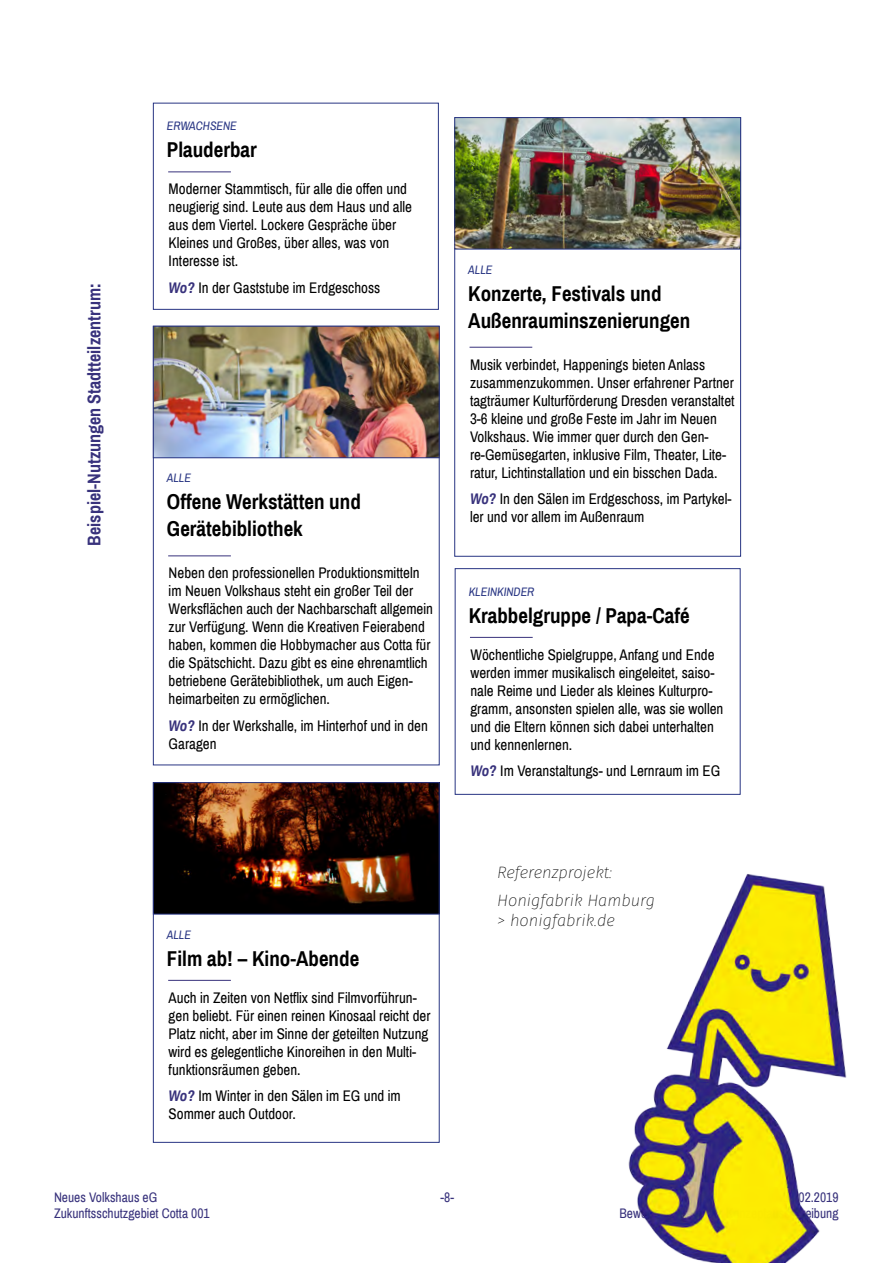
<style>
.page{position:relative;width:893px;height:1263px;background:#fff}
.page>*{position:absolute;margin:0;border:0;box-sizing:border-box;transform-origin:0 0}
.t1{font:700 21px/27px "Archivo Narrow";color:#000}
.t2{font:700 18px "Archivo Narrow";color:#38327c}
.t3{font:italic 200 16.5px/28.3px "Fira Sans";color:#000}
.t4{font:15px/18px "Archivo Narrow";color:#000}
.t5{font:13.5px "Archivo Narrow";color:#38327c}
.t6{font:italic 12px "Archivo Narrow";color:#283583}
.s1{font-weight:700;font-style:italic;color:#38327c}
</style>
<div class="page">
<svg style="left:153px;top:914px;width:286px;height:229px"></svg>
<img style="left:153px;top:782px;width:286px;height:132px">
<hr style="left:168px;top:980px;width:63px;height:1px;background:#38327c">
<svg style="left:153px;top:458px;width:286px;height:307px"></svg>
<img style="left:153px;top:326px;width:286px;height:132px">
<hr style="left:168px;top:555px;width:63px;height:1px;background:#38327c">
<svg style="left:454px;top:249px;width:287px;height:308px"></svg>
<img style="left:454px;top:117px;width:287px;height:132px">
<hr style="left:470px;top:347px;width:62px;height:1px;background:#38327c">
<svg style="left:455px;top:568px;width:285px;height:227px"></svg>
<hr style="left:470px;top:637px;width:63px;height:1px;background:#38327c">
<svg style="left:153px;top:103px;width:286px;height:207px"></svg>
<hr style="left:168px;top:171px;width:63px;height:1px;background:#38327c">
<img style="left:628px;top:874px;width:219px;height:389px">
<p class="t2" style="left:83px;top:546px;width:264px;rotate:-90deg">Beispiel-Nutzungen Stadtteilzentrum:</p>
<p class="t6" style="left:167px;top:119px;width:71px">ERWACHSENE</p>
<h1 class="t1" style="left:167px;top:137px;width:91px">Plauderbar</h1>
<p class="t4" style="left:169px;top:180px;width:245px">Moderner Stammtisch, für alle die offen und neugierig sind. Leute aus dem Haus und alle aus dem Viertel. Lockere Gespräche über Kleines und Großes, über alles, was von Interesse ist.</p>
<p class="t4" style="left:169px;top:279px;width:213px"><span class="s1">Wo?</span> In der Gaststube im Erdgeschoss</p>
<p class="t6" style="left:167px;top:471px;width:26px">ALLE</p>
<h1 class="t1" style="left:167px;top:489px;width:195px">Offene Werkstätten und<br>Gerätebibliothek</h1>
<p class="t4" style="left:169px;top:564px;width:266px">Neben den professionellen Produktionsmitteln im Neuen Volkshaus steht ein großer Teil der Werksflächen auch der Nachbarschaft allgemein zur Verfügung. Wenn die Kreativen Feierabend haben, kommen die Hobbymacher aus Cotta für die Spätschicht. Dazu gibt es eine ehrenamtlich betriebene Gerätebibliothek, um auch Eigen&shy;heimarbeiten zu ermöglichen.</p>
<p class="t4" style="left:169px;top:717px;width:261px"><span class="s1">Wo?</span> In der Werkshalle, im Hinterhof und in den<br>Garagen</p>
<p class="t6" style="left:167px;top:927px;width:26px">ALLE</p>
<h1 class="t1" style="left:167px;top:945px;width:194px">Film ab! – Kino-Abende</h1>
<p class="t4" style="left:169px;top:989px;width:263px">Auch in Zeiten von Netflix sind Filmvorführun&shy;gen beliebt. Für einen reinen Kinosaal reicht der Platz nicht, aber im Sinne der geteilten Nutzung wird es gelegentliche Kinoreihen in den Multi&shy;funktionsräumen geben.</p>
<p class="t4" style="left:169px;top:1087px;width:234px"><span class="s1">Wo?</span> Im Winter in den Sälen im EG und im<br>Sommer auch Outdoor.</p>
<p class="t6" style="left:468px;top:262px;width:26px">ALLE</p>
<h1 class="t1" style="left:468px;top:280px;width:223px">Konzerte, Festivals und<br>Außenrauminszenierungen</h1>
<p class="t4" style="left:470px;top:356px;width:266px">Musik verbindet, Happenings bieten Anlass zusammenzukommen. Unser erfahrener Partner tagträumer Kulturförderung Dresden veranstaltet 3-6 kleine und große Feste im Jahr im Neuen Volkshaus. Wie immer quer durch den Gen&shy;re-Gemüsegarten, inklusive Film, Theater, Lite&shy;ratur, Lichtinstallation und ein bisschen Dada.</p>
<p class="t4" style="left:470px;top:490px;width:263px"><span class="s1">Wo?</span> In den Sälen im Erdgeschoss, im Partykel&shy;ler und vor allem im Außenraum</p>
<p class="t6" style="left:469px;top:584px;width:67px">KLEINKINDER</p>
<h1 class="t1" style="left:469px;top:602px;width:223px">Krabbelgruppe / Papa-Café</h1>
<p class="t4" style="left:470px;top:646px;width:254px">Wöchentliche Spielgruppe, Anfang und Ende werden immer musikalisch eingeleitet, saiso&shy;nale Reime und Lieder als kleines Kulturpro&shy;gramm, ansonsten spielen alle, was sie wollen und die Eltern können sich dabei unterhalten und kennenlernen.</p>
<p class="t4" style="left:470px;top:762px;width:251px"><span class="s1">Wo?</span> Im Veranstaltungs- und Lernraum im EG</p>
<p class="t3" style="left:497px;top:858px;width:159px">Referenzprojekt:<br>Honigfabrik Hamburg</p>
<p class="t3" style="left:497px;top:906px;width:119px">&gt; honigfabrik.de</p>
<p class="t5" style="left:54px;top:1189px;width:105px">Neues Volkshaus eG</p>
<p class="t5" style="left:441px;top:1189px;width:15px">-8-</p>
<p class="t5" style="left:783px;top:1189px;width:57px">28.02.2019</p>
<p class="t5" style="left:54px;top:1205px;width:157px">Zukunftsschutzgebiet Cotta 001</p>
</div>
